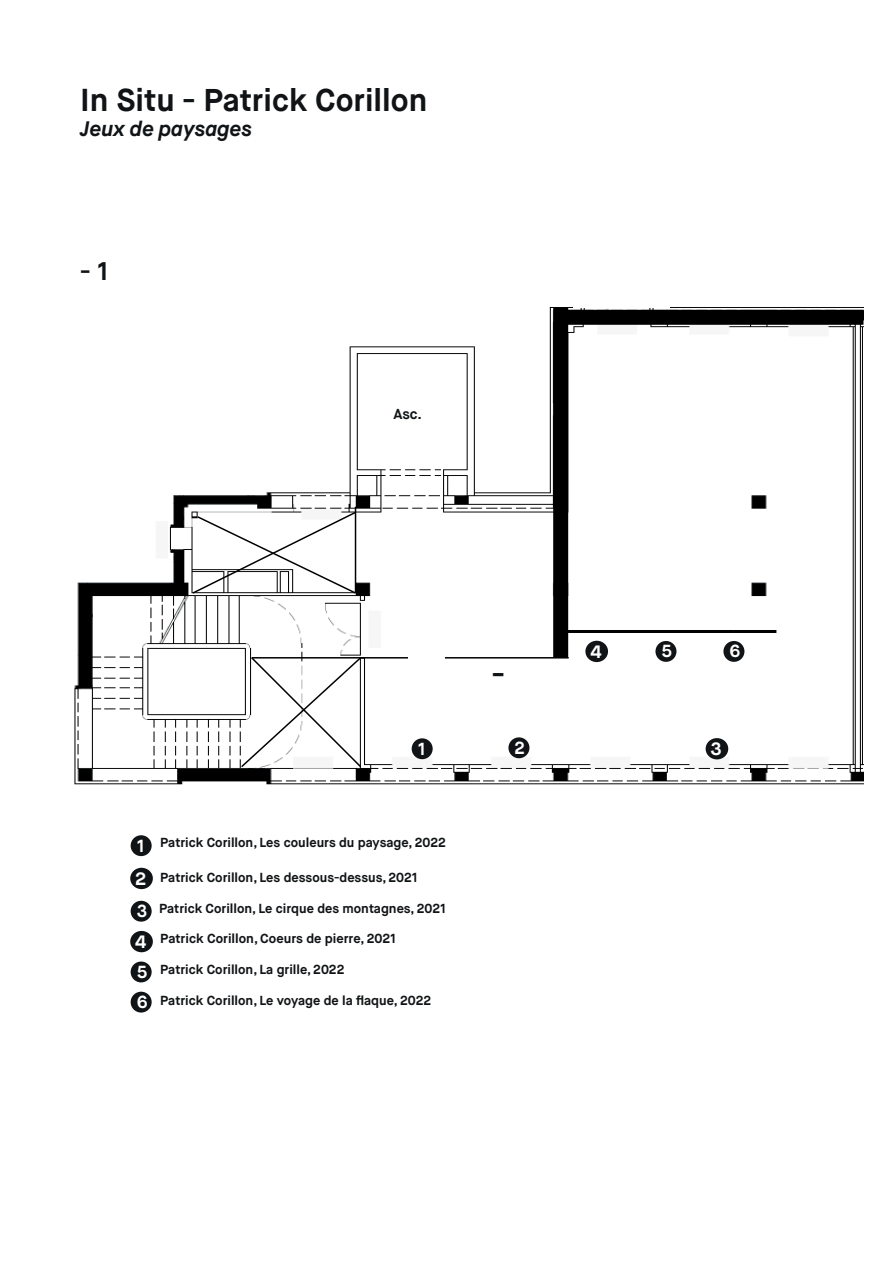
<style>
.page{position:relative;width:893px;height:1263px;background:#fff}
.page>*{position:absolute;margin:0;border:0;box-sizing:border-box;transform-origin:0 0}
.t1{font:700 31.65px "Maison Neue";color:#111416}
.t2{font:700 31.5px "Maison Neue";color:#111416}
.t3{font:700 25.5px "Maison Neue";color:#111416}
.t4{font:italic 700 21px "Maison Neue";color:#111416}
.t5{font:700 17.85px "Maison Neue";color:#fff;scale:1.06 1}
.t6{font:700 17.4px "Maison Neue";color:#fff}
.t7{font:700 14.4px "Maison Neue";color:#111416}
.t8{font:700 13.05px "Maison Neue";color:#111416}
.s1{font-size:31.65px}
.s2{font-size:17.4px;color:#fff}
</style>
<div class="page">
<img style="left:74px;top:307px;width:789px;height:550px">
<div style="left:553px;top:307px;width:15px;height:351px;background:#000"></div>
<div style="left:567px;top:310px;width:296px;height:15px;background:#000"></div>
<div style="left:574px;top:239px;width:96px;height:69px;background:#fff"></div>
<hr style="left:355px;top:507px;width:1px;height:86px;background:#000">
<svg style="left:191px;top:510px;width:167px;height:85px"></svg>
<hr style="left:362px;top:657px;width:46px;height:1px;background:#000">
<hr style="left:445px;top:657px;width:124px;height:1px;background:#000">
<svg style="left:240px;top:656px;width:123px;height:113px"></svg>
<div style="left:131px;top:835px;width:21px;height:21px;background:#111416;border-radius:50%"></div>
<div style="left:130px;top:868px;width:23px;height:21px;background:#111416;border-radius:50%"></div>
<div style="left:706px;top:738px;width:22px;height:21px;background:#111416;border-radius:50%"></div>
<hr style="left:734px;top:630px;width:42px;height:3px;background:#000">
<div style="left:412px;top:738px;width:21px;height:21px;background:#111416;border-radius:50%"></div>
<hr style="left:561px;top:630px;width:173px;height:3px;background:#000">
<div style="left:131px;top:901px;width:21px;height:21px;background:#111416;border-radius:50%"></div>
<div style="left:508px;top:737px;width:21px;height:21px;background:#111416;border-radius:50%"></div>
<div style="left:655px;top:641px;width:21px;height:21px;background:#111416;border-radius:50%"></div>
<div style="left:130px;top:931px;width:23px;height:21px;background:#111416;border-radius:50%"></div>
<div style="left:131px;top:961px;width:21px;height:21px;background:#111416;border-radius:50%"></div>
<div style="left:585px;top:641px;width:23px;height:21px;background:#111416;border-radius:50%"></div>
<div style="left:723px;top:641px;width:21px;height:21px;background:#111416;border-radius:50%"></div>
<div style="left:131px;top:992px;width:21px;height:20px;background:#111416;border-radius:50%"></div>
<h2 class="t2" style="left:80px;top:80px;width:349px"><span class="s1">In Situ -</span> Patrick Corillon</h2>
<h3 class="t4" style="left:80px;top:115px;width:173px">Jeux de paysages</h3>
<h3 class="t3" style="left:80px;top:255px;width:30px">- 1</h3>
<p class="t7" style="left:393px;top:405px;width:30px">Asc.</p>
<h3 class="t6" style="left:418px;top:738px;width:10px">1</h3>
<h3 class="t6" style="left:137px;top:835px;width:10px">1</h3>
<h3 class="t5" style="left:135px;top:867px;width:12px">2</h3>
<h3 class="t6" style="left:137px;top:900px;width:12px">3</h3>
<h3 class="t5" style="left:135px;top:930px;width:12px">4</h3>
<h3 class="t6" style="left:137px;top:961px;width:12px">5</h3>
<p class="t8" style="left:160px;top:834px;width:287px">Patrick Corillon, Les couleurs du paysage, 2022</p>
<p class="t8" style="left:160px;top:869px;width:259px">Patrick Corillon, Les dessous-dessus, 2021</p>
<p class="t8" style="left:159px;top:900px;width:289px">Patrick Corillon, Le cirque des montagnes, 2021</p>
<p class="t8" style="left:160px;top:930px;width:238px">Patrick Corillon, Coeurs de pierre, 2021</p>
<p class="t8" style="left:160px;top:961px;width:186px">Patrick Corillon, La grille, 2022</p>
<p class="t8" style="left:137px;top:992px;width:296px"><span class="s2">6</span> Patrick Corillon, Le voyage de la flaque, 2022</p>
<h1 class="t1" style="left:492px;top:654px;width:14px">-</h1>
<h3 class="t6" style="left:515px;top:737px;width:12px">2</h3>
<h3 class="t5" style="left:590px;top:640px;width:12px">4</h3>
<h3 class="t6" style="left:730px;top:640px;width:12px">6</h3>
<h3 class="t6" style="left:662px;top:640px;width:12px">5</h3>
<h3 class="t5" style="left:711px;top:737px;width:12px">3</h3>
</div>
